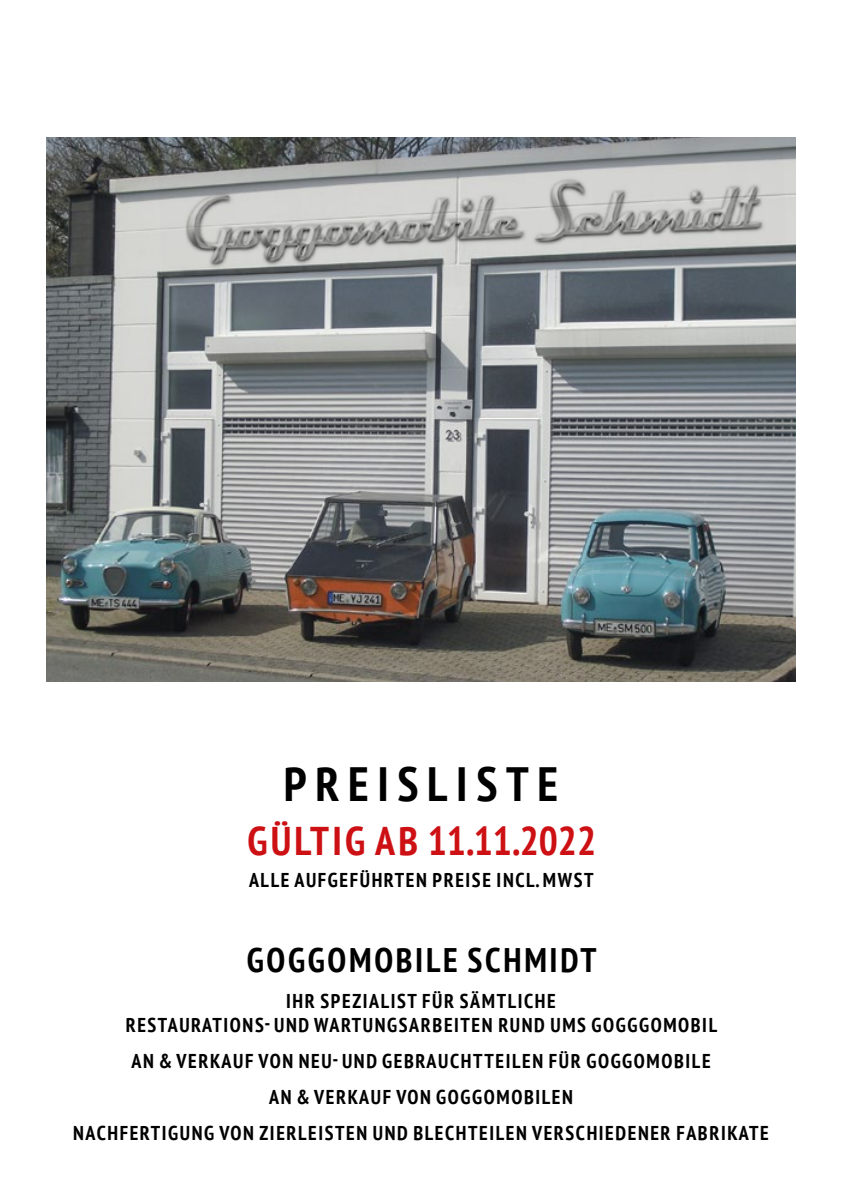
<style>
.page{position:relative;width:842px;height:1191px;background:#fff}
.page>*{position:absolute;margin:0;border:0;box-sizing:border-box;transform-origin:0 0}
.t1{font:700 condensed 48px "PT Sans";letter-spacing:.18em;color:#000}
.t2{font:700 condensed 40px "PT Sans";color:#cd1013}
.t3{font:700 condensed 34px "PT Sans";letter-spacing:.08em;color:#000}
.t4{font:700 condensed 20px/36px "PT Sans";letter-spacing:.08em;color:#000;text-align:center}
</style>
<div class="page">
<img style="left:47px;top:137px;width:748px;height:544px">
<img style="left:158px;top:147px;width:629px;height:151px">
<h1 class="t1" style="left:284px;top:752px;width:276px">PREISLISTE</h1>
<h2 class="t2" style="left:247px;top:814px;width:350px">GÜLTIG AB 11.11.2022</h2>
<p class="t4" style="left:249px;top:861px;width:346px">ALLE AUFGEFÜHRTEN PREISE INCL. MWST</p>
<h3 class="t3" style="left:247px;top:937px;width:351px">GOGGOMOBILE SCHMIDT</h3>
<p class="t4" style="left:126px;top:988px;width:593px;line-height:24px">IHR SPEZIALIST FÜR SÄMTLICHE<br>RESTAURATIONS- UND WARTUNGSARBEITEN RUND UMS GOGGGOMOBIL</p>
<p class="t4" style="left:73px;top:1042px;width:697px">AN &amp; VERKAUF VON NEU- UND GEBRAUCHTTEILEN FÜR GOGGOMOBILE<br>AN &amp; VERKAUF VON GOGGOMOBILEN<br>NACHFERTIGUNG VON ZIERLEISTEN UND BLECHTEILEN VERSCHIEDENER FABRIKATE</p>
</div>
